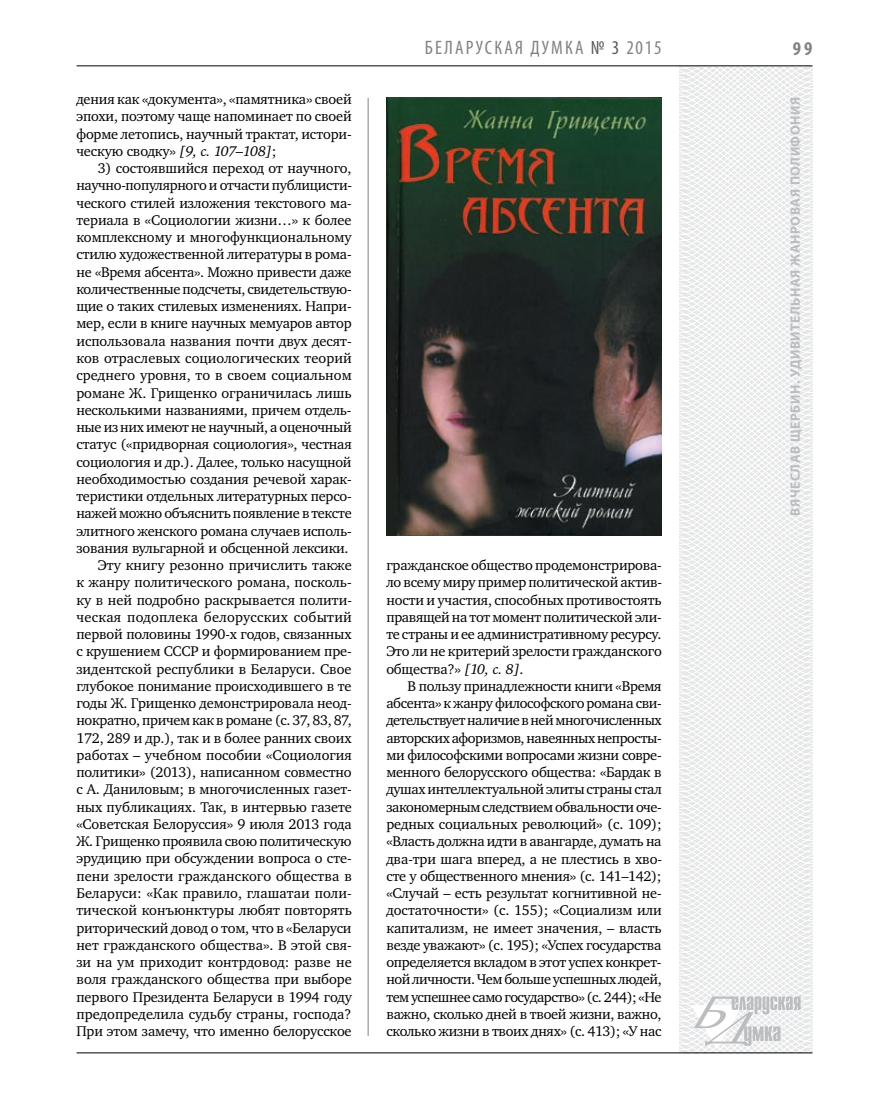
<style>
.page{position:relative;width:872px;height:1106px;background:#fff}
.page>*{position:absolute;margin:0;border:0;box-sizing:border-box;transform-origin:0 0}
.t1{font:condensed 19.5px "Myriad Pro";letter-spacing:.11em;color:#808285}
.t2{font:700 condensed 19.5px "Myriad Pro";color:#808285}
.t3{font:14.4px/17.2px "Charter C";letter-spacing:-.01em;color:#000;text-align:justify}
.t4{font:700 13.5px "Myriad Pro";letter-spacing:.04em;color:#bcbdc0}
.s1{font-style:italic}
.s2{color:#58595b}
</style>
<div class="page">
<hr style="left:368px;top:98px;width:1px;height:938px;background:#808285">
<svg style="left:621px;top:65px;width:192px;height:989px"></svg>
<svg style="left:691px;top:996px;width:109px;height:53px"></svg>
<hr style="left:77px;top:65px;width:735px;height:1px;background:#000">
<hr style="left:77px;top:1052px;width:735px;height:1px;background:#000">
<img style="left:386px;top:97px;width:275px;height:439px">
<p class="t3" style="left:76px;top:91px;width:277px">дения как «документа», «памятника» своей эпохи, поэтому чаще напоминает по своей форме летопись, научный трактат, истори&shy;ческую сводку» <span class="s1">[9, с. 107–108]</span>;</p>
<p class="t3" style="left:76px;top:160px;width:277px;text-align:right">3) состоявшийся переход от научного, научно-популярного и отчасти публицисти&shy;ческого стилей изложения текстового ма&shy;териала в «Социологии жизни…» к более комплексному и многофункциональному стилю художественной литературы в рома&shy;не «Время абсента». Можно привести даже количественные подсчеты, свидетельствую&shy;щие о таких стилевых изменениях. Напри&shy;мер, если в книге научных мемуаров автор использовала названия почти двух десят&shy;ков отраслевых социологических теорий среднего уровня, то в своем социальном романе Ж. Грищенко ограничилась лишь несколькими названиями, причем отдель&shy;ные из них имеют не научный, а оценочный статус («придворная социология», честная социология и др.). Далее, только насущной необходимостью создания речевой харак&shy;теристики отдельных литературных персо&shy;нажей можно объяснить появление в тексте элитного женского романа случаев исполь&shy;зования вульгарной и обсценной лексики.<br>Эту книгу резонно причислить также<br>к жанру политического романа, посколь&shy;ку в ней подробно раскрывается полити&shy;ческая подоплека белорусских событий первой половины 1990-х годов, связанных с крушением СССР и формированием пре&shy;зидентской республики в Беларуси. Свое глубокое понимание происходившего в те годы Ж. Грищенко демонстрировала неод&shy;нократно, причем как в романе (с. 37, 83, 87, 172, 289 и др.), так и в более ранних своих работах – учебном пособии «Социология политики» (2013), написанном совместно с А. Даниловым; в многочисленных газет&shy;ных публикациях. Так, в интервью газете «Советская Белоруссия» 9 июля 2013 года Ж. Грищенко проявила свою политическую эрудицию при обсуждении вопроса о сте&shy;пени зрелости гражданского общества в Беларуси: «Как правило, глашатаи поли&shy;тической конъюнктуры любят повторять риторический довод о том, что в «Беларуси нет гражданского общества». В этой свя&shy;зи на ум приходит контрдовод: разве не воля гражданского общества при выборе первого Президента Беларуси в 1994 году предопределила судьбу страны, господа?<br>При этом замечу, что именно белорусское</p>
<h1 class="t1" style="left:425px;top:36px;width:238px">БЕЛАРУСКАЯ ДУМКА <span class="s2">№ 3</span> 2015</h1>
<h1 class="t2" style="left:793px;top:37px;width:21px">99</h1>
<p class="t3" style="left:386px;top:557px;width:277px">гражданское общество продемонстрирова&shy;ло всему миру пример политической актив&shy;ности и участия, способных противостоять правящей на тот момент политической эли&shy;те страны и ее административному ресурсу.<br>Это ли не критерий зрелости гражданского общества?» <span class="s1">[10, с. 8]</span>.</p>
<p class="t3" style="left:386px;top:677px;width:277px;text-indent:21px">В пользу принадлежности книги «Время абсента» к жанру философского романа сви&shy;детельствует наличие в ней многочисленных авторских афоризмов, навеянных непросты&shy;ми философскими вопросами жизни совре&shy;менного белорусского общества: «Бардак в душах интеллектуальной элиты страны стал закономерным следствием обвальности оче&shy;редных социальных революций» (с. 109); «Власть должна идти в авангарде, думать на два-три шага вперед, а не плестись в хво&shy;сте у общественного мнения» (с. 141–142); «Случай – есть результат когнитивной не&shy;достаточности» (с. 155); «Социализм или капитализм, не имеет значения, – власть везде уважают» (с. 195); «Успех государства определяется вкладом в этот успех конкрет&shy;ной личности. Чем больше успешных людей, тем успешнее само государство» (с. 244); «Не важно, сколько дней в твоей жизни, важно, сколько жизни в твоих днях» (с. 413); «У нас</p>
<p class="t4" style="left:786px;top:515px;width:420px;rotate:-90deg">Вячеслав ЩЕРБИН. Удивительная жанровая полифония</p>
</div>
